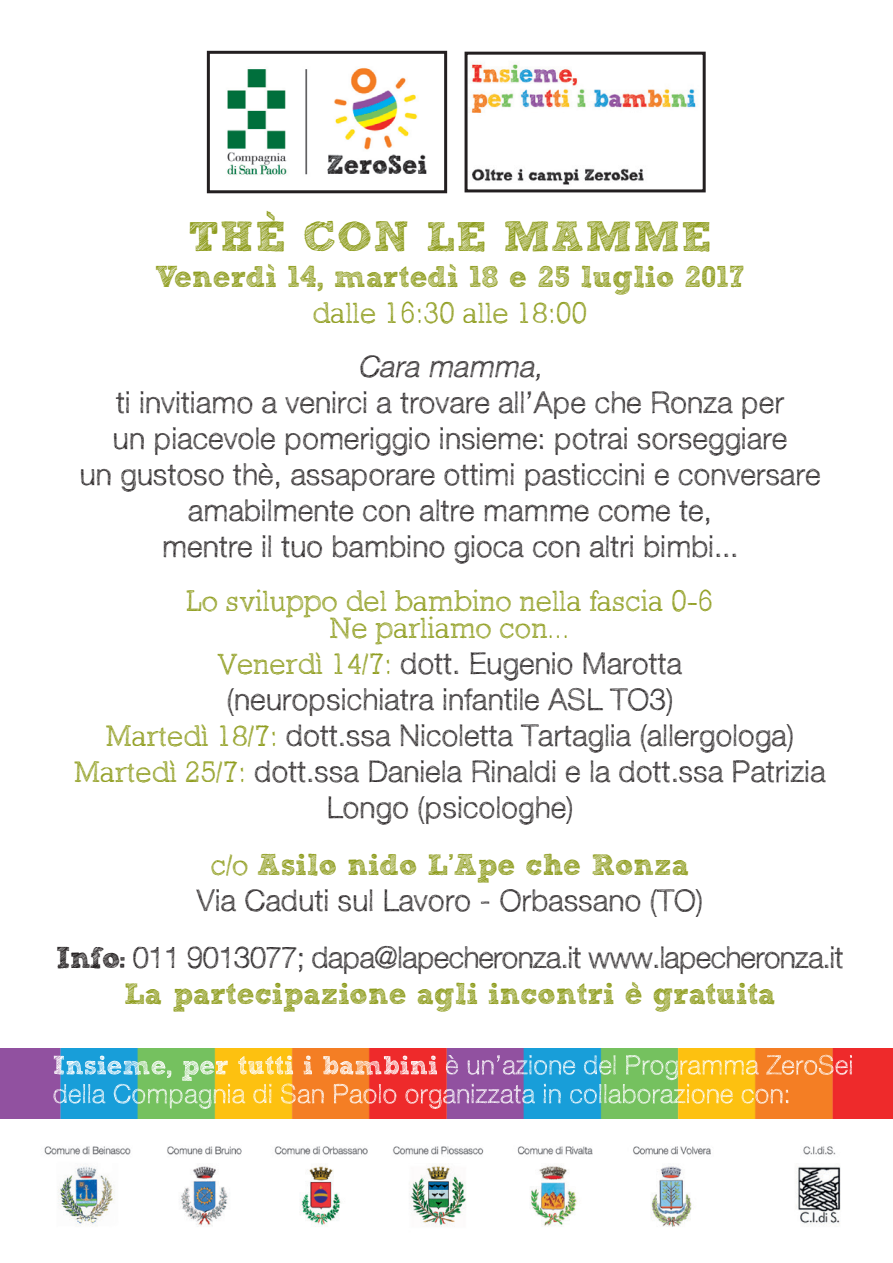
<style>
.page{position:relative;width:893px;height:1263px;background:#fff}
.page>*{position:absolute;margin:0;border:0;box-sizing:border-box;transform-origin:0 0}
.t1{font:700 42px "Sketch Block";letter-spacing:.03em;color:#8d9b1a}
.t2{font:300 30px/36px "Sketchetik";color:#231f20;text-align:center}
.t3{font:700 30px "Sketch Block";color:#8d9b1a}
.t4{font:300 30px/57px "Sketchetik";letter-spacing:-.03em;color:#231f20;text-align:center}
.t5{font:300 30px/27px "Sketch Block";color:#8d9b1a;text-align:center}
.t6{font:italic 300 30px "Sketchetik";color:#231f20}
.s1{font-family:"Sketch Block";color:#8d9b1a}
.s2{font-weight:300}
.s3{font-family:"Sketch Block";font-weight:700}
</style>
<div class="page">
<img style="left:227px;top:68px;width:200px;height:107px">
<div style="left:207px;top:51px;width:240px;height:142px;border:3px solid #231f20"></div>
<img style="left:471px;top:62px;width:225px;height:123px">
<div style="left:465px;top:52px;width:241px;height:140px;border:3px solid #231f20"></div>
<img style="left:0;top:1048px;width:893px;height:70px">
<img style="left:44px;top:1146px;width:797px;height:81px">
<svg style="left:53px;top:1055px;width:799px;height:54px;background:#b5a075"></svg>
<h1 class="t1" style="left:188px;top:210px;width:525px">THÈ CON LE MAMME</h1>
<p class="t3" style="left:155px;top:258px;width:591px">Venerdì 14, martedì 18 e 25 luglio 2017</p>
<p class="t5" style="left:312px;top:299px;width:277px">dalle 16:30 alle 18:00</p>
<p class="t6" style="left:357px;top:347px;width:193px">Cara mamma,</p>
<p class="t2" style="left:79px;top:383px;width:743px">ti invitiamo a venirci a trovare all’Ape che Ronza per<br>un piacevole pomeriggio insieme: potrai sorseggiare<br>un gustoso thè, assaporare ottimi pasticcini e conversare amabilmente con altre mamme come te,<br>mentre il tuo bambino gioca con altri bimbi...</p>
<p class="t5" style="left:187px;top:587px;width:528px">Lo sviluppo del bambino nella fascia 0-6<br>Ne parliamo con...</p>
<p class="t2" style="left:74px;top:644px;width:753px"><span class="s1">Venerdì 14/7:</span> dott. Eugenio Marotta<br>(neuropsichiatra infantile ASL TO3)<br><span class="s1">Martedì 18/7:</span> dott.ssa Nicoletta Tartaglia (allergologa)<br><span class="s1">Martedì 25/7:</span> dott.ssa Daniela Rinaldi e la dott.ssa Patrizia Longo (psicologhe)</p>
<p class="t3" style="left:211px;top:846px;width:480px"><span class="s2">c/o</span> Asilo nido L’Ape che Ronza</p>
<p class="t4" style="left:56px;top:871px;width:789px">Via Caduti sul Lavoro - Orbassano (TO)<br><span class="s3">Info:</span> 011 9013077; dapa@lapecheronza.it www.lapecheronza.it</p>
<p class="t3" style="left:124px;top:975px;width:653px">La partecipazione agli incontri è gratuita</p>
</div>
